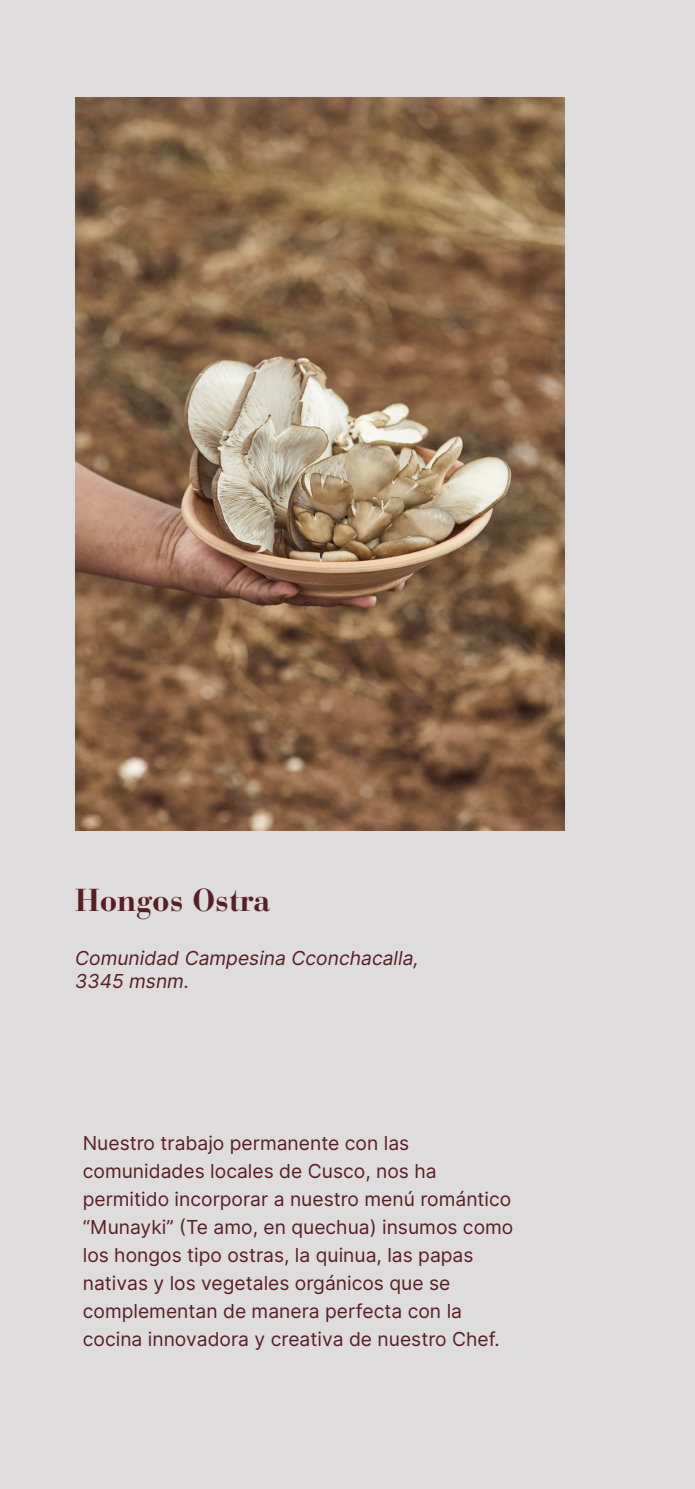
<style>
.page{position:relative;width:695px;height:1489px;background:#fff}
.page>*{position:absolute;margin:0;border:0;box-sizing:border-box;transform-origin:0 0}
.t1{font:700 31.5px "Bauer Bodoni Std";color:#591e24}
.t2{font:19.25px/28px "Inter";color:#591e24}
.t3{font:italic 19.25px/23.1px "Inter";color:#591e24}
</style>
<div class="page">
<div style="left:0;top:0;width:694px;height:1488px;background:#dedcdd"></div>
<img style="left:75px;top:98px;width:489px;height:732px">
<h1 class="t1" style="left:75px;top:881px;width:197px">Hongos Ostra</h1>
<p class="t3" style="left:75px;top:946px;width:345px">Comunidad Campesina Cconchacalla,<br>3345 msnm.</p>
<p class="t2" style="left:83px;top:1128px;width:432px">Nuestro trabajo permanente con las comunidades locales de Cusco, nos ha permitido incorporar a nuestro menú romántico “Munayki” (Te amo, en quechua) insumos como los hongos tipo ostras, la quinua, las papas nativas y los vegetales orgánicos que se complementan de manera perfecta con la cocina innovadora y creativa de nuestro Chef.</p>
</div>
